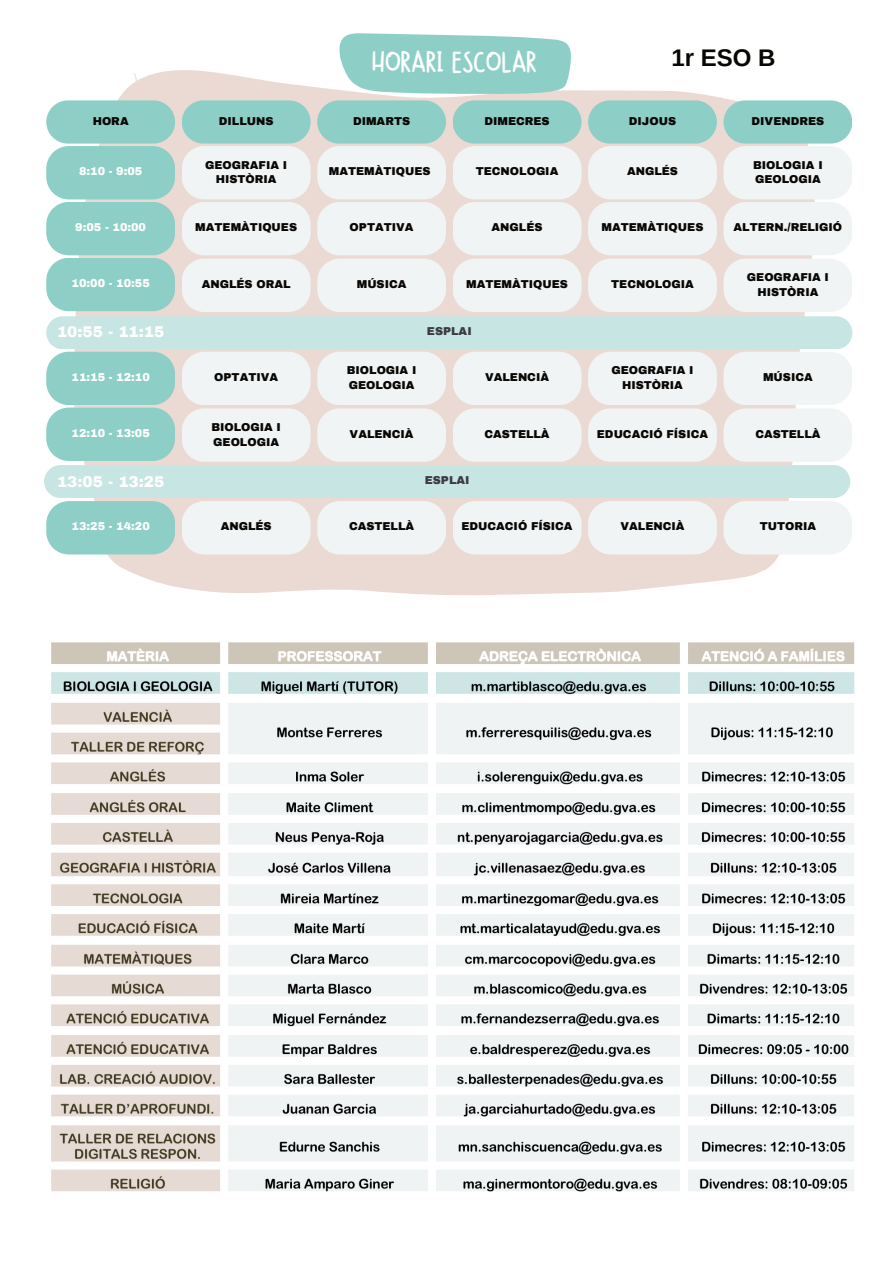
<style>
.page{position:relative;width:894px;height:1264px;background:#fff}
.page>*{position:absolute;margin:0;border:0;box-sizing:border-box;transform-origin:0 0}
.t1{font:31.35px "Canda Tawa";letter-spacing:.005em;color:#fff}
.t2{font:700 24px "Arimo";color:#080704}
.t3{font:900 15.3px "Archivo";color:#fff}
.t4{font:900 11.25px/14.7px "Archivo";color:#080704;text-align:center}
.t5{font:900 11.25px "Archivo";color:#fff}
.t6{font:900 11.25px "Archivo";color:#3b3a45}
</style>
<div class="page">
<svg style="left:74px;top:70px;width:735px;height:526px;fill:#ebdad4"></svg>
<svg style="left:338px;top:33px;width:233px;height:61px;background:#98d3cc"></svg>
<div style="left:46px;top:100px;width:129px;height:44px;background:#8dcfc7;border-radius:22px"></div>
<div style="left:182px;top:100px;width:128px;height:44px;background:#8dcfc7;border-radius:22px"></div>
<div style="left:317px;top:100px;width:129px;height:44px;background:#8dcfc7;border-radius:22px"></div>
<div style="left:452px;top:100px;width:129px;height:44px;background:#8dcfc7;border-radius:22px"></div>
<div style="left:588px;top:100px;width:128px;height:44px;background:#8dcfc7;border-radius:22px"></div>
<div style="left:723px;top:100px;width:129px;height:44px;background:#8dcfc7;border-radius:22px"></div>
<svg style="left:46px;top:146px;width:806px;height:316px"></svg>
<div style="left:44px;top:465px;width:806px;height:33px;background:#c7e5e3;border-radius:16px"></div>
<svg style="left:46px;top:501px;width:129px;height:53px;background:#93d0c9"></svg>
<div style="left:182px;top:501px;width:128px;height:53px;background:#f1f4f4"></div>
<div style="left:317px;top:501px;width:129px;height:53px;background:#f1f4f4"></div>
<div style="left:452px;top:501px;width:129px;height:53px;background:#f1f4f4"></div>
<div style="left:588px;top:501px;width:128px;height:53px;background:#f1f4f4"></div>
<div style="left:723px;top:501px;width:129px;height:53px;background:#f1f4f4"></div>
<img style="left:51px;top:642px;width:804px;height:550px">
<h1 class="t1" style="left:372px;top:46px;width:166px">HORARI ESCOLAR</h1>
<h2 class="t2" style="left:671px;top:41px;width:106px">1r ESO B</h2>
<p class="t4" style="left:93px;top:114px;width:38px">HORA</p>
<p class="t4" style="left:219px;top:114px;width:56px">DILLUNS</p>
<p class="t4" style="left:353px;top:114px;width:59px">DIMARTS</p>
<p class="t4" style="left:484px;top:114px;width:67px">DIMECRES</p>
<p class="t4" style="left:628px;top:114px;width:49px">DIJOUS</p>
<p class="t4" style="left:751px;top:114px;width:74px">DIVENDRES</p>
<p class="t5" style="left:79px;top:164px;width:65px">8:10 - 9:05</p>
<p class="t4" style="left:205px;top:157px;width:83px">GEOGRAFIA I<br>HISTÒRIA</p>
<p class="t4" style="left:329px;top:164px;width:103px">MATEMÀTIQUES</p>
<p class="t4" style="left:475px;top:164px;width:84px">TECNOLOGIA</p>
<p class="t4" style="left:627px;top:164px;width:52px">ANGLÉS</p>
<p class="t4" style="left:753px;top:157px;width:71px;text-align:left">BIOLOGIA I<br>GEOLOGIA</p>
<p class="t5" style="left:75px;top:220px;width:72px">9:05 - 10:00</p>
<p class="t4" style="left:195px;top:220px;width:103px">MATEMÀTIQUES</p>
<p class="t4" style="left:349px;top:220px;width:65px">OPTATIVA</p>
<p class="t4" style="left:491px;top:220px;width:52px">ANGLÉS</p>
<p class="t4" style="left:601px;top:220px;width:103px">MATEMÀTIQUES</p>
<p class="t4" style="left:733px;top:220px;width:110px">ALTERN./RELIGIÓ</p>
<p class="t5" style="left:72px;top:276px;width:80px">10:00 - 10:55</p>
<p class="t4" style="left:202px;top:277px;width:90px">ANGLÉS ORAL</p>
<p class="t4" style="left:356px;top:277px;width:51px">MÚSICA</p>
<p class="t4" style="left:466px;top:277px;width:103px">MATEMÀTIQUES</p>
<p class="t4" style="left:611px;top:277px;width:84px">TECNOLOGIA</p>
<p class="t4" style="left:746px;top:270px;width:83px">GEOGRAFIA I<br>HISTÒRIA</p>
<p class="t6" style="left:427px;top:325px;width:46px">ESPLAI</p>
<p class="t5" style="left:72px;top:370px;width:80px">11:15 - 12:10</p>
<p class="t4" style="left:214px;top:370px;width:65px">OPTATIVA</p>
<p class="t4" style="left:347px;top:363px;width:71px;text-align:left">BIOLOGIA I<br>GEOLOGIA</p>
<p class="t4" style="left:485px;top:370px;width:65px">VALENCIÀ</p>
<p class="t4" style="left:611px;top:363px;width:83px">GEOGRAFIA I<br>HISTÒRIA</p>
<p class="t4" style="left:762px;top:370px;width:51px">MÚSICA</p>
<p class="t5" style="left:72px;top:426px;width:80px">12:10 - 13:05</p>
<p class="t4" style="left:211px;top:419px;width:71px;text-align:left">BIOLOGIA I<br>GEOLOGIA</p>
<p class="t4" style="left:349px;top:426px;width:65px">VALENCIÀ</p>
<p class="t4" style="left:484px;top:426px;width:67px">CASTELLÀ</p>
<p class="t4" style="left:596px;top:426px;width:113px">EDUCACIÓ FÍSICA</p>
<p class="t4" style="left:755px;top:426px;width:67px">CASTELLÀ</p>
<p class="t6" style="left:424px;top:473px;width:46px">ESPLAI</p>
<p class="t5" style="left:72px;top:519px;width:80px">13:25 - 14:20</p>
<p class="t4" style="left:221px;top:519px;width:52px">ANGLÉS</p>
<p class="t4" style="left:349px;top:519px;width:67px">CASTELLÀ</p>
<p class="t4" style="left:461px;top:519px;width:113px">EDUCACIÓ FÍSICA</p>
<p class="t4" style="left:620px;top:519px;width:65px">VALENCIÀ</p>
<p class="t4" style="left:759px;top:519px;width:58px">TUTORIA</p>
<h3 class="t3" style="left:57px;top:322px;width:109px">10:55 - 11:15</h3>
<h3 class="t3" style="left:57px;top:472px;width:109px">13:05 - 13:25</h3>
</div>
